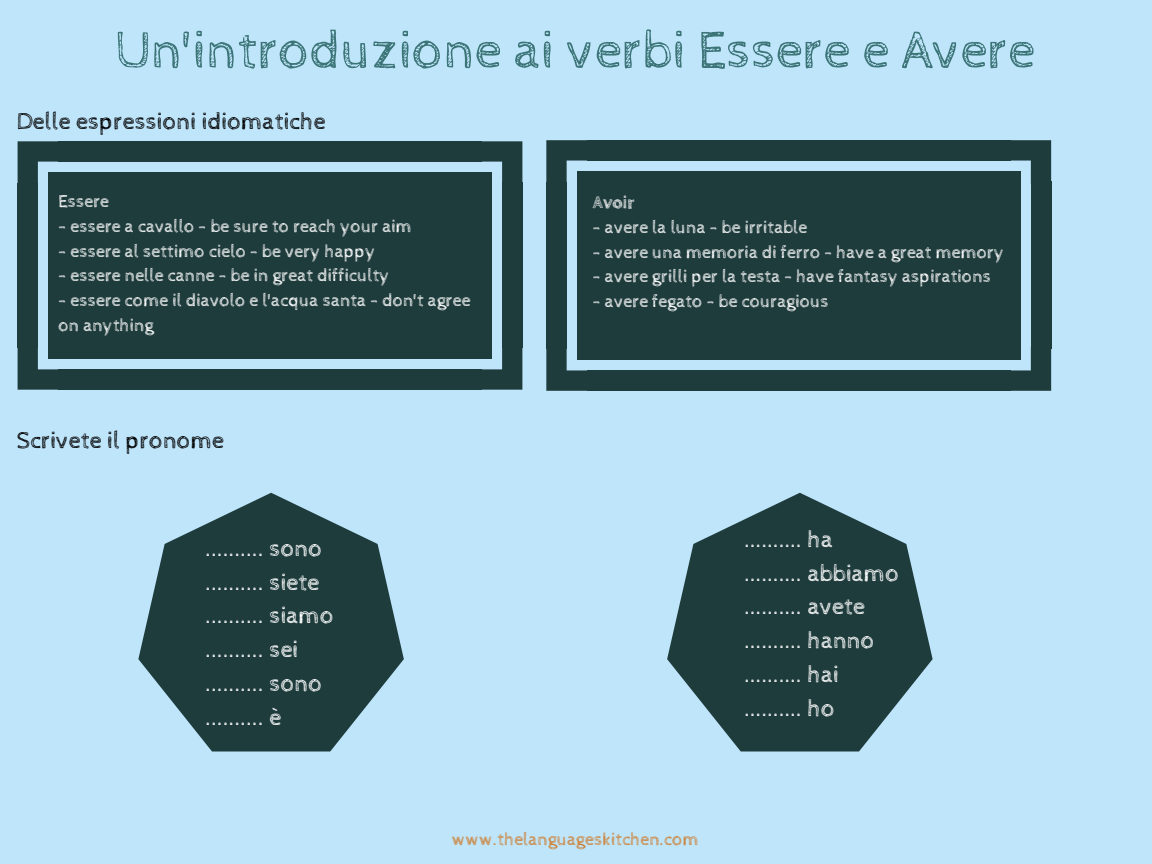
<style>
.page{position:relative;width:1152px;height:864px;background:#bfe5fb}
.page>*{position:absolute;margin:0;border:0;box-sizing:border-box;transform-origin:0 0}
.t1{font:54.3px "Cabin Sketch";color:#3c7577}
.t2{font:24.15px/33.8px "Cabin Sketch";letter-spacing:-.005em;color:#fff}
.t3{font:24.15px "Cabin Sketch";color:#000}
.t4{font:18.15px/24.8px "Cabin Sketch";color:#fff}
.t5{font:18.15px "Cabin Sketch";color:#cd7f32}
.t6{font:700 18.15px "Cabin Sketch";color:#fff}
</style>
<div class="page">
<div style="left:57px;top:182px;width:426px;height:166px;background:#1f3c3d"></div>
<svg style="left:481px;top:348px;width:41px;height:42px"></svg>
<div style="left:18px;top:183px;width:20px;height:164px;background:#1f3c3d"></div>
<div style="left:48px;top:183px;width:13px;height:164px;background:#1f3c3d"></div>
<svg style="left:18px;top:347px;width:41px;height:43px"></svg>
<div style="left:502px;top:183px;width:20px;height:165px;background:#1f3c3d"></div>
<div style="left:479px;top:183px;width:13px;height:165px;background:#1f3c3d"></div>
<div style="left:59px;top:369px;width:423px;height:21px;background:#1f3c3d"></div>
<div style="left:59px;top:346px;width:422px;height:13px;background:#1f3c3d"></div>
<svg style="left:482px;top:141px;width:40px;height:42px"></svg>
<div style="left:479px;top:172px;width:13px;height:13px;background:#1f3c3d"></div>
<svg style="left:18px;top:141px;width:41px;height:42px"></svg>
<div style="left:48px;top:172px;width:13px;height:13px;background:#1f3c3d"></div>
<div style="left:59px;top:141px;width:423px;height:21px;background:#1f3c3d"></div>
<div style="left:59px;top:172px;width:422px;height:13px;background:#1f3c3d"></div>
<div style="left:585px;top:181px;width:427px;height:168px;background:#1f3c3d"></div>
<svg style="left:1010px;top:347px;width:41px;height:44px"></svg>
<div style="left:546px;top:182px;width:21px;height:166px;background:#1f3c3d"></div>
<div style="left:577px;top:182px;width:13px;height:166px;background:#1f3c3d"></div>
<svg style="left:546px;top:348px;width:42px;height:43px"></svg>
<div style="left:1031px;top:182px;width:20px;height:167px;background:#1f3c3d"></div>
<div style="left:1008px;top:182px;width:12px;height:167px;background:#1f3c3d"></div>
<div style="left:588px;top:370px;width:423px;height:21px;background:#1f3c3d"></div>
<div style="left:588px;top:347px;width:422px;height:13px;background:#1f3c3d"></div>
<svg style="left:1011px;top:140px;width:40px;height:44px"></svg>
<div style="left:1008px;top:171px;width:12px;height:13px;background:#1f3c3d"></div>
<svg style="left:546px;top:140px;width:42px;height:42px"></svg>
<div style="left:577px;top:171px;width:13px;height:13px;background:#1f3c3d"></div>
<div style="left:588px;top:140px;width:423px;height:21px;background:#1f3c3d"></div>
<div style="left:588px;top:171px;width:422px;height:13px;background:#1f3c3d"></div>
<svg style="left:138px;top:493px;width:266px;height:259px;fill:#1f3c3d"></svg>
<svg style="left:667px;top:493px;width:266px;height:259px;fill:#1f3c3d"></svg>
<h1 class="t1" style="left:115px;top:20px;width:922px">Un'introduzione ai verbi Essere e Avere</h1>
<h2 class="t3" style="left:17px;top:108px;width:310px">Delle espressioni idiomatiche</h2>
<p class="t4" style="left:58px;top:189px;width:52px">Essere</p>
<p class="t4" style="left:58px;top:214px;width:355px">- essere a cavallo - be sure to reach your aim</p>
<p class="t4" style="left:58px;top:239px;width:319px">- essere al settimo cielo - be very happy</p>
<p class="t4" style="left:58px;top:264px;width:333px">- essere nelle canne - be in great difficulty</p>
<p class="t4" style="left:58px;top:288px;width:414px">- essere come il diavolo e l'acqua santa - don't agree on anything</p>
<h2 class="t3" style="left:17px;top:427px;width:209px">Scrivete il pronome</h2>
<h2 class="t2" style="left:206px;top:532px;width:130px">.......... sono .......... siete .......... siamo .......... sei .......... sono .......... è</h2>
<p class="t6" style="left:593px;top:192px;width:43px">Avoir</p>
<p class="t4" style="left:593px;top:215px;width:216px">- avere la luna - be irritable</p>
<p class="t4" style="left:593px;top:240px;width:413px">- avere una memoria di ferro - have a great memory</p>
<p class="t4" style="left:593px;top:265px;width:400px">- avere grilli per la testa - have fantasy aspirations</p>
<p class="t4" style="left:593px;top:290px;width:237px">- avere fegato - be couragious</p>
<h2 class="t2" style="left:745px;top:523px;width:156px">.......... ha<br>.......... abbiamo .......... avete .......... hanno .......... hai .......... ho</h2>
<p class="t5" style="left:452px;top:829px;width:248px">www.thelanguageskitchen.com</p>
</div>
